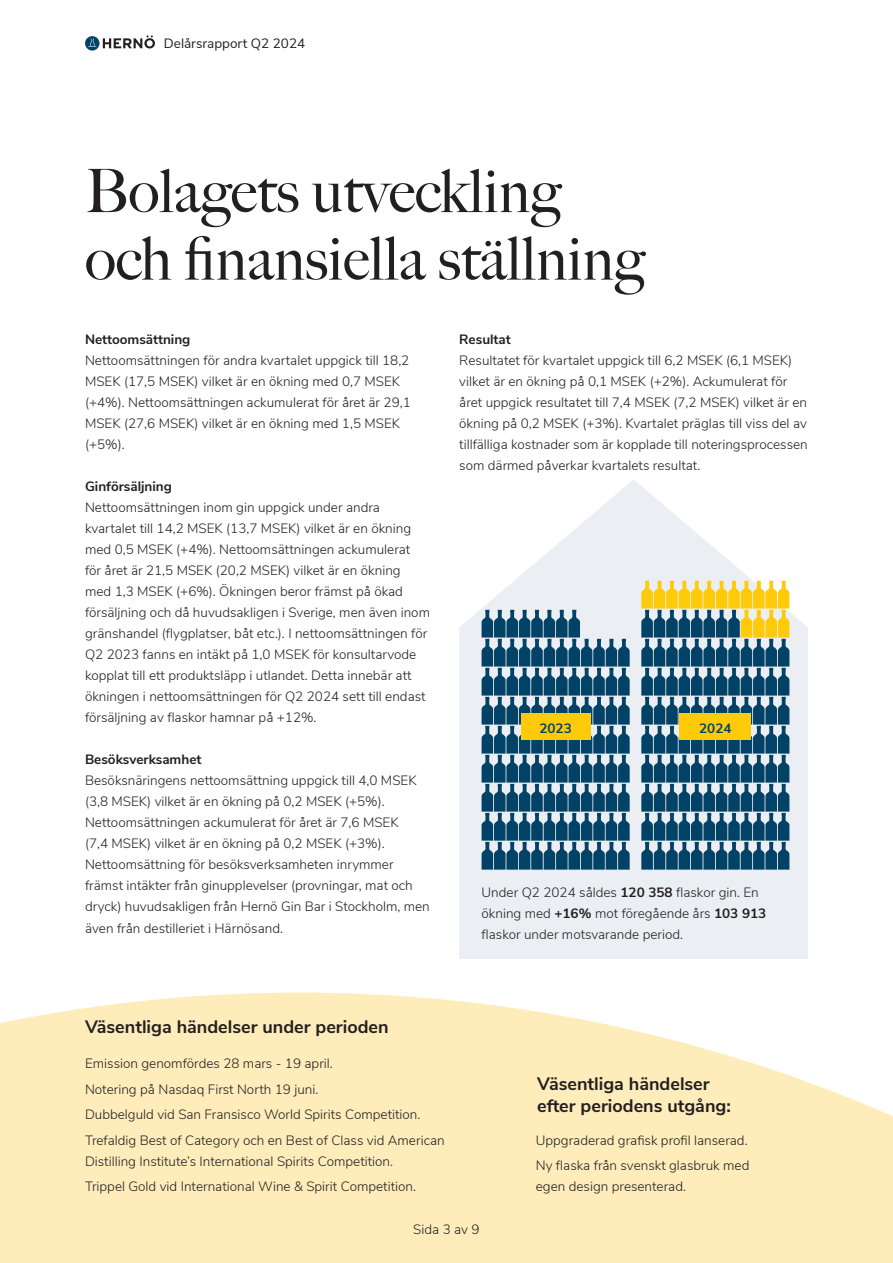
<style>
.page{position:relative;width:893px;height:1263px;background:#fff}
.page>*{position:absolute;margin:0;border:0;box-sizing:border-box;transform-origin:0 0}
.t1{font:60px/67.5px "Big Caslon FB";color:#231f20}
.t2{font:700 18px/22.5px "Nunito Sans";color:#231f20}
.t3{font:300 13.5px/21px "Nunito Sans";color:#231f20}
.t4{font:700 13.5px "Nunito Sans";color:#231f20}
.t5{font:13.5px "Nunito Sans";color:#231f20}
.t6{font:700 13.5px "Nunito Sans";color:#024266}
.s1{font-weight:700}
</style>
<div class="page">
<svg style="left:85px;top:35px;width:70px;height:16px"></svg>
<svg style="left:459px;top:480px;width:349px;height:479px;fill:#ebeef2"></svg>
<svg style="left:641px;top:581px;width:148px;height:289px;background:#618387"></svg>
<svg style="left:482px;top:610px;width:148px;height:260px;background:#4f7b94"></svg>
<div style="left:521px;top:713px;width:70px;height:26px;background:#feca0a"></div>
<div style="left:679px;top:713px;width:72px;height:26px;background:#feca0a"></div>
<svg style="left:0;top:992px;width:893px;height:271px;background:#feefc2"></svg>
<p class="t5" style="left:164px;top:34px;width:143px">Delårsrapport Q2 2024</p>
<h1 class="t1" style="left:85px;top:158px;width:561px">Bolagets utveckling och finansiella ställning</h1>
<p class="t4" style="left:85px;top:330px;width:107px">Nettoomsättning</p>
<p class="t3" style="left:85px;top:349px;width:327px">Nettoomsättningen för andra kvartalet uppgick till 18,2<br>MSEK (17,5 MSEK) vilket är en ökning med 0,7 MSEK (+4%). Nettoomsättningen ackumulerat för året är 29,1<br>MSEK (27,6 MSEK) vilket är en ökning med 1,5 MSEK (+5%).</p>
<p class="t4" style="left:85px;top:477px;width:88px">Ginförsäljning</p>
<p class="t3" style="left:85px;top:496px;width:346px">Nettoomsättningen inom gin uppgick under andra kvartalet till 14,2 MSEK (13,7 MSEK) vilket är en ökning med 0,5 MSEK (+4%). Nettoomsättningen ackumulerat<br>för året är 21,5 MSEK (20,2 MSEK) vilket är en ökning med 1,3 MSEK (+6%). Ökningen beror främst på ökad försäljning och då huvudsakligen i Sverige, men även inom gränshandel (flygplatser, båt etc.). I nettoomsättningen för Q2 2023 fanns en intäkt på 1,0 MSEK för konsultarvode kopplat till ett produktsläpp i utlandet. Detta innebär att ökningen i nettoomsättningen för Q2 2024 sett till endast försäljning av flaskor hamnar på +12%.</p>
<p class="t4" style="left:85px;top:750px;width:118px">Besöksverksamhet</p>
<p class="t3" style="left:85px;top:769px;width:346px">Besöksnäringens nettoomsättning uppgick till 4,0 MSEK (3,8 MSEK) vilket är en ökning på 0,2 MSEK (+5%).<br>Nettoomsättningen ackumulerat för året är 7,6 MSEK<br>(7,4 MSEK) vilket är en ökning på 0,2 MSEK (+3%).<br>Nettoomsättning för besöksverksamheten inrymmer främst intäkter från ginupplevelser (provningar, mat och dryck) huvudsakligen från Hernö Gin Bar i Stockholm, men även från destilleriet i Härnösand.</p>
<p class="t4" style="left:459px;top:330px;width:53px">Resultat</p>
<p class="t3" style="left:459px;top:349px;width:350px">Resultatet för kvartalet uppgick till 6,2 MSEK (6,1 MSEK) vilket är en ökning på 0,1 MSEK (+2%). Ackumulerat för året uppgick resultatet till 7,4 MSEK (7,2 MSEK) vilket är en ökning på 0,2 MSEK (+3%). Kvartalet präglas till viss del av tillfälliga kostnader som är kopplade till noteringsprocessen som därmed påverkar kvartalets resultat.</p>
<p class="t6" style="left:539px;top:718px;width:34px">2023</p>
<p class="t6" style="left:699px;top:718px;width:34px">2024</p>
<p class="t3" style="left:482px;top:881px;width:286px">Under Q2 2024 såldes <span class="s1">120 358</span> flaskor gin. En ökning med <span class="s1">+16%</span> mot föregående års <span class="s1">103 913 </span>flaskor under motsvarande period.</p>
<h2 class="t2" style="left:85px;top:1014px;width:305px">Väsentliga händelser under perioden</h2>
<p class="t3" style="left:85px;top:1050px;width:361px;line-height:25.5px">Emission genomfördes 28 mars - 19 april.<br>Notering på Nasdaq First North 19 juni.<br>Dubbelguld vid San Fransisco World Spirits Competition.<br>Trefaldig Best of Category och en Best of Class vid American</p>
<p class="t3" style="left:85px;top:1147px;width:332px;line-height:25.5px">Distilling Institute’s International Spirits Competition.<br>Trippel Gold vid International Wine &amp; Spirit Competition.</p>
<p class="t3" style="left:413px;top:1218px;width:68px">Sida 3 av 9</p>
<h2 class="t2" style="left:537px;top:1071px;width:195px">Väsentliga händelser efter periodens utgång:</h2>
<p class="t3" style="left:536px;top:1126px;width:215px;line-height:25.5px">Uppgraderad grafisk profil lanserad.<br>Ny flaska från svenskt glasbruk med</p>
<p class="t3" style="left:536px;top:1175px;width:152px">egen design presenterad.</p>
</div>
